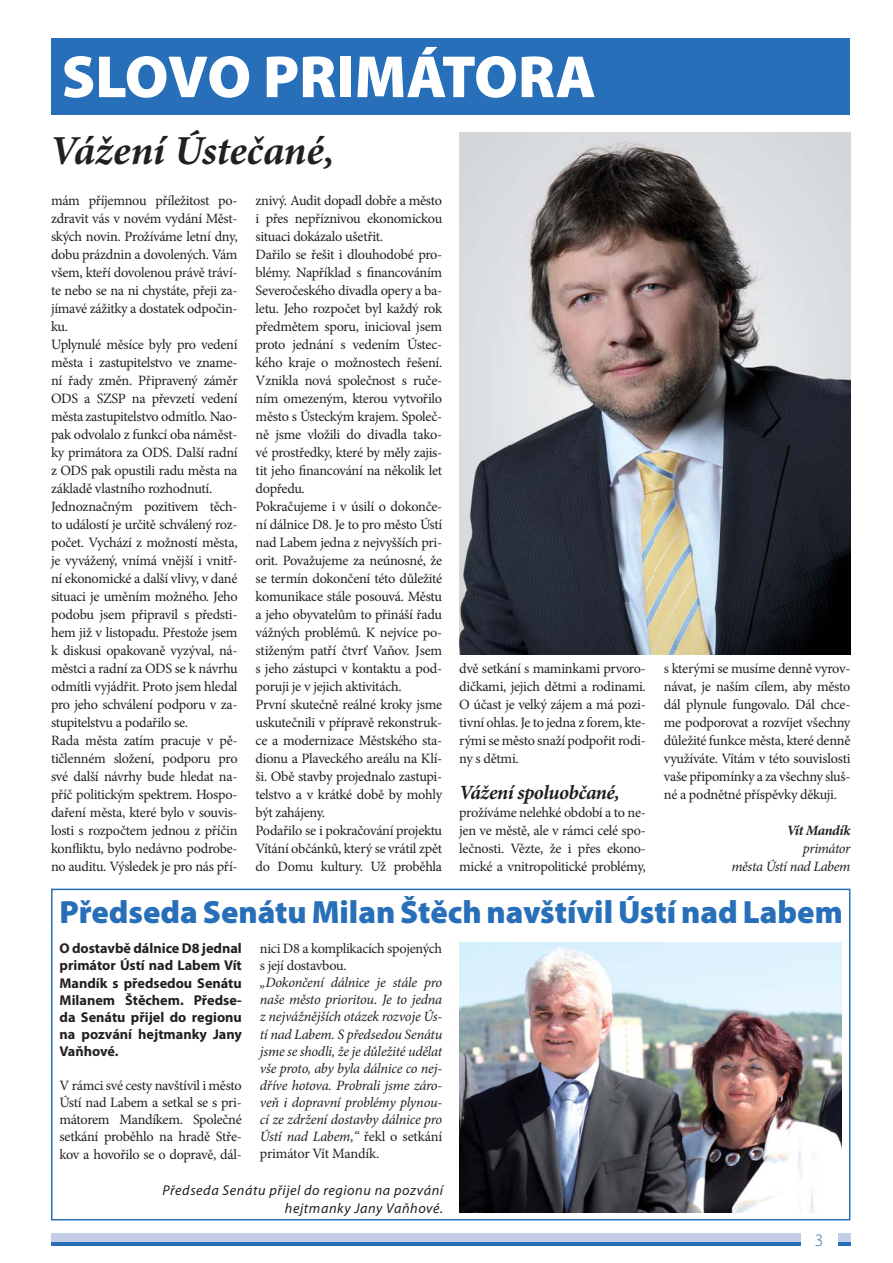
<style>
.page{position:relative;width:893px;height:1263px;background:#fff}
.page>*{position:absolute;margin:0;border:0;box-sizing:border-box;transform-origin:0 0}
.t1{font:900 60px "Myriad Pro";color:#fff}
.t2{font:italic 700 41.25px "Minion Pro";letter-spacing:-.005em;color:#231f20}
.t3{font:900 32.25px "Myriad Pro";color:#276fb8}
.t4{font:italic 700 20.25px "Minion Pro";letter-spacing:-.02em;color:#231f20}
.t5{font:300 17.55px "Myriad Pro";color:#276fb8}
.t6{font:14.25px/18px "Minion Pro";letter-spacing:-.02em;color:#231f20;text-align:justify}
.t7{font:italic 14.25px/17.1px "Minion Pro";letter-spacing:-.02em;color:#231f20;text-align:right}
.t8{font:700 14.25px/17.1px "Myriad Pro";color:#231f20;text-align:justify}
.t9{font:italic 14.25px/18px "Myriad Pro";letter-spacing:.04em;color:#231f20;text-align:right}
.t10{font:italic 700 14.25px "Minion Pro";letter-spacing:-.03em;color:#231f20}
.s1{font-style:normal}
</style>
<div class="page">
<div style="left:51px;top:1237px;width:750px;height:9px;background:#276fb8"></div>
<div style="left:51px;top:1233px;width:750px;height:9px;background:#c4cee9"></div>
<div style="left:838px;top:1237px;width:12px;height:9px;background:#276fb8"></div>
<div style="left:838px;top:1233px;width:12px;height:9px;background:#c4cee9"></div>
<div style="left:51px;top:38px;width:799px;height:77px;background:#276fb8"></div>
<img style="left:459px;top:133px;width:391px;height:522px">
<svg style="left:51px;top:888px;width:800px;height:333px"></svg>
<img style="left:459px;top:943px;width:383px;height:270px">
<h1 class="t1" style="left:62px;top:54px;width:536px">SLOVO PRIMÁTORA</h1>
<h2 class="t2" style="left:50px;top:134px;width:286px">Vážení Ústečané,</h2>
<p class="t6" style="left:51px;top:192px;width:188px;text-align:left">mám příjemnou příležitost po&shy;zdravit vás v novém vydání Měst&shy;ských novin. Prožíváme letní dny, dobu prázdnin a dovolených. Vám všem, kteří dovolenou právě tráví&shy;te nebo se na ni chystáte, přeji za&shy;jímavé zážitky a dostatek odpočin&shy;ku.<br>Uplynulé měsíce byly pro vedení města i zastupitelstvo ve zname&shy;ní řady změn. Připravený záměr<br>ODS a SZSP na převzetí vedení města zastupitelstvo odmítlo. Nao&shy;pak odvolalo z funkcí oba náměst&shy;ky primátora za ODS. Další radní z ODS pak opustili radu města na základě vlastního rozhodnutí.<br>Jednoznačným pozitivem těch&shy;to událostí je určitě schválený roz&shy;počet. Vychází z možností města, je vyvážený, vnímá vnější i vnitř&shy;ní ekonomické a další vlivy, v dané situaci je uměním možného. Jeho podobu jsem připravil s předsti&shy;hem již v listopadu. Přestože jsem k diskusi opakovaně vyzýval, ná&shy;městci a radní za ODS se k návrhu odmítli vyjádřit. Proto jsem hledal pro jeho schválení podporu v za&shy;stupitelstvu a podařilo se.<br>Rada města zatím pracuje v pě&shy;tičlenném složení, podporu pro své další návrhy bude hledat na&shy;příč politickým spektrem. Hospo&shy;daření města, které bylo v souvis&shy;losti s rozpočtem jednou z příčin konfliktu, bylo nedávno podrobe&shy;no auditu. Výsledek je pro nás pří-</p>
<p class="t6" style="left:256px;top:192px;width:188px;text-align:left">znivý. Audit dopadl dobře a město i přes nepříznivou ekonomickou situaci dokázalo ušetřit.<br>Dařilo se řešit i dlouhodobé pro&shy;blémy. Například s financováním<br>Severočeského divadla opery a ba&shy;letu. Jeho rozpočet byl každý rok předmětem sporu, inicioval jsem proto jednání s vedením Ústec&shy;kého kraje o možnostech řešení.<br>Vznikla nová společnost s ruče&shy;ním omezeným, kterou vytvořilo město s Ústeckým krajem. Společ&shy;ně jsme vložili do divadla tako&shy;vé prostředky, které by měly zajis&shy;tit jeho financování na několik let dopředu.<br>Pokračujeme i v úsilí o dokonče&shy;ní dálnice D8. Je to pro město Ústí nad Labem jedna z nejvyšších pri&shy;orit. Považujeme za neúnosné, že se termín dokončení této důležité komunikace stále posouvá. Městu a jeho obyvatelům to přináší řadu vážných problémů. K nejvíce po&shy;stiženým patří čtvrť Vaňov. Jsem s jeho zástupci v kontaktu a pod&shy;poruji je v jejich aktivitách.<br>První skutečně reálné kroky jsme uskutečnili v přípravě rekonstruk&shy;ce a modernizace Městského sta&shy;dionu a Plaveckého areálu na Klí&shy;ši. Obě stavby projednalo zastupi&shy;telstvo a v krátké době by mohly být zahájeny.<br>Podařilo se i pokračování projektu<br>Vítání občánků, který se vrátil zpět do Domu kultury. Už proběhla</p>
<p class="t6" style="left:459px;top:660px;width:188px">dvě setkání s maminkami prvoro&shy;dičkami, jejich dětmi a rodinami.<br>O účast je velký zájem a má pozi&shy;tivní ohlas. Je to jedna z forem, kte&shy;rými se město snaží podpořit rodi&shy;ny s dětmi.</p>
<h3 class="t4" style="left:459px;top:784px;width:162px">Vážení spoluobčané,</h3>
<p class="t6" style="left:459px;top:804px;width:188px">prožíváme nelehké období a to ne&shy;jen ve městě, ale v rámci celé spo&shy;lečnosti. Vězte, že i přes ekono&shy;mické a vnitropolitické problémy,</p>
<p class="t6" style="left:664px;top:660px;width:188px">s kterými se musíme denně vyrov&shy;návat, je naším cílem, aby město dál plynule fungovalo. Dál chce&shy;me podporovat a rozvíjet všechny důležité funkce města, které denně využíváte. Vítám v této souvislosti vaše připomínky a za všechny sluš&shy;né a podnětné příspěvky děkuji.</p>
<p class="t10" style="left:787px;top:824px;width:65px">Vít Mandík</p>
<p class="t7" style="left:731px;top:840px;width:120px;line-height:18px">primátor<br>města Ústí nad Labem</p>
<h3 class="t3" style="left:60px;top:900px;width:785px">Předseda Senátu Milan Štěch navštívil Ústí nad Labem</h3>
<p class="t8" style="left:60px;top:941px;width:184px">O dostavbě dálnice D8 jednal primátor Ústí nad Labem Vít Mandík s předsedou Senátu Milanem Štěchem. Předse&shy;da Senátu přijel do regionu na pozvání hejtmanky Jany Vaňhové.</p>
<p class="t6" style="left:60px;top:1078px;width:184px;line-height:17.1px">V rámci své cesty navštívil i město Ústí nad Labem a setkal se s pri&shy;mátorem Mandíkem. Společné setkání proběhlo na hradě Stře&shy;kov a hovořilo se o dopravě, dál-</p>
<p class="t6" style="left:260px;top:941px;width:184px;line-height:17.1px">nici D8 a komplikacích spojených s její dostavbou.</p>
<p class="t7" style="left:260px;top:975px;width:184px;text-align:justify">„Dokončení dálnice je stále pro naše město prioritou. Je to jedna z nejvážnějších otázek rozvoje Ús&shy;tí nad Labem. S předsedou Senátu jsme se shodli, že je důležité udělat vše proto, aby byla dálnice co nej&shy;dříve hotova. Probrali jsme záro&shy;veň i dopravní problémy plynou&shy;cí ze zdržení dostavby dálnice pro Ústí nad Labem,“ <span class="s1">řekl o setkání primátor Vít Mandík.</span></p>
<p class="t9" style="left:163px;top:1182px;width:282px">Předseda Senátu přijel do regionu na pozvání hejtmanky Jany Vaňhové.</p>
<p class="t5" style="left:815px;top:1234px;width:10px">3</p>
</div>
